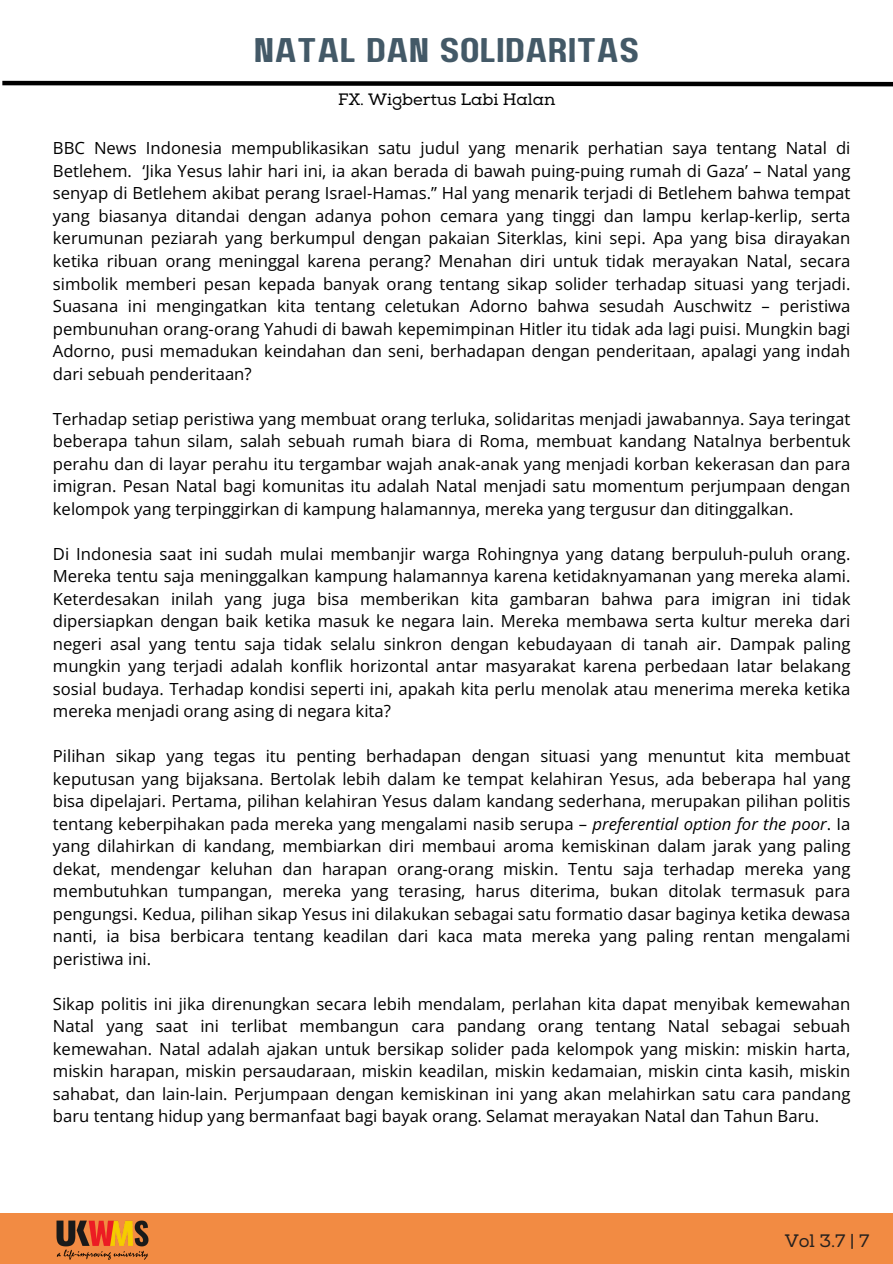
<style>
.page{position:relative;width:893px;height:1264px;background:#fff}
.page>*{position:absolute;margin:0;border:0;box-sizing:border-box;transform-origin:0 0}
.t1{font:34.2px "Paalalabas Display Wide BETA";color:#435967}
.t2{font:18px "Nexa Slab";color:#26211e}
.t3{font:16.65px/22.5px "Open Sans";color:#000;text-align:justify}
.t4{font:16.5px "Nexa Slab";color:#000}
.s1{font-style:italic}
</style>
<div class="page">
<svg style="left:2px;top:80px;width:890px;height:7px"></svg>
<div style="left:0;top:1213px;width:892px;height:50px;background:#f28b43"></div>
<img style="left:56px;top:1220px;width:93px;height:40px">
<p class="t1" style="left:254px;top:36px;width:387px">NATAL DAN sOLIDARITAS</p>
<p class="t4" style="left:338px;top:89px;width:218px">FX. Wigbertus Labi Halan</p>
<p class="t3" style="left:53px;top:137px;width:799px">BBC News Indonesia mempublikasikan satu judul yang menarik perhatian saya tentang Natal di Betlehem. ‘Jika Yesus lahir hari ini, ia akan berada di bawah puing-puing rumah di Gaza’ – Natal yang senyap di Betlehem akibat perang Israel-Hamas.” Hal yang menarik terjadi di Betlehem bahwa tempat yang biasanya ditandai dengan adanya pohon cemara yang tinggi dan lampu kerlap-kerlip, serta kerumunan peziarah yang berkumpul dengan pakaian Siterklas, kini sepi. Apa yang bisa dirayakan ketika ribuan orang meninggal karena perang? Menahan diri untuk tidak merayakan Natal, secara simbolik memberi pesan kepada banyak orang tentang sikap solider terhadap situasi yang terjadi.<br>Suasana ini mengingatkan kita tentang celetukan Adorno bahwa sesudah Auschwitz – peristiwa pembunuhan orang-orang Yahudi di bawah kepemimpinan Hitler itu tidak ada lagi puisi. Mungkin bagi Adorno, pusi memadukan keindahan dan seni, berhadapan dengan penderitaan, apalagi yang indah dari sebuah penderitaan?</p>
<p class="t3" style="left:53px;top:407px;width:799px">Terhadap setiap peristiwa yang membuat orang terluka, solidaritas menjadi jawabannya. Saya teringat beberapa tahun silam, salah sebuah rumah biara di Roma, membuat kandang Natalnya berbentuk perahu dan di layar perahu itu tergambar wajah anak-anak yang menjadi korban kekerasan dan para imigran. Pesan Natal bagi komunitas itu adalah Natal menjadi satu momentum perjumpaan dengan kelompok yang terpinggirkan di kampung halamannya, mereka yang tergusur dan ditinggalkan.</p>
<p class="t3" style="left:53px;top:542px;width:799px">Di Indonesia saat ini sudah mulai membanjir warga Rohingnya yang datang berpuluh-puluh orang.<br>Mereka tentu saja meninggalkan kampung halamannya karena ketidaknyamanan yang mereka alami.<br>Keterdesakan inilah yang juga bisa memberikan kita gambaran bahwa para imigran ini tidak dipersiapkan dengan baik ketika masuk ke negara lain. Mereka membawa serta kultur mereka dari negeri asal yang tentu saja tidak selalu sinkron dengan kebudayaan di tanah air. Dampak paling mungkin yang terjadi adalah konflik horizontal antar masyarakat karena perbedaan latar belakang sosial budaya. Terhadap kondisi seperti ini, apakah kita perlu menolak atau menerima mereka ketika mereka menjadi orang asing di negara kita?</p>
<p class="t3" style="left:53px;top:744px;width:799px">Pilihan sikap yang tegas itu penting berhadapan dengan situasi yang menuntut kita membuat keputusan yang bijaksana. Bertolak lebih dalam ke tempat kelahiran Yesus, ada beberapa hal yang bisa dipelajari. Pertama, pilihan kelahiran Yesus dalam kandang sederhana, merupakan pilihan politis tentang keberpihakan pada mereka yang mengalami nasib serupa – <span class="s1">preferential option for the poor</span>. Ia yang dilahirkan di kandang, membiarkan diri membaui aroma kemiskinan dalam jarak yang paling dekat, mendengar keluhan dan harapan orang-orang miskin. Tentu saja terhadap mereka yang membutuhkan tumpangan, mereka yang terasing, harus diterima, bukan ditolak termasuk para pengungsi. Kedua, pilihan sikap Yesus ini dilakukan sebagai satu formatio dasar baginya ketika dewasa nanti, ia bisa berbicara tentang keadilan dari kaca mata mereka yang paling rentan mengalami peristiwa ini.</p>
<p class="t3" style="left:53px;top:992px;width:799px">Sikap politis ini jika direnungkan secara lebih mendalam, perlahan kita dapat menyibak kemewahan Natal yang saat ini terlibat membangun cara pandang orang tentang Natal sebagai sebuah kemewahan. Natal adalah ajakan untuk bersikap solider pada kelompok yang miskin: miskin harta, miskin harapan, miskin persaudaraan, miskin keadilan, miskin kedamaian, miskin cinta kasih, miskin sahabat, dan lain-lain. Perjumpaan dengan kemiskinan ini yang akan melahirkan satu cara pandang baru tentang hidup yang bermanfaat bagi bayak orang. Selamat merayakan Natal dan Tahun Baru.</p>
<p class="t2" style="left:784px;top:1230px;width:86px">Vol 3.7 | 7</p>
</div>
